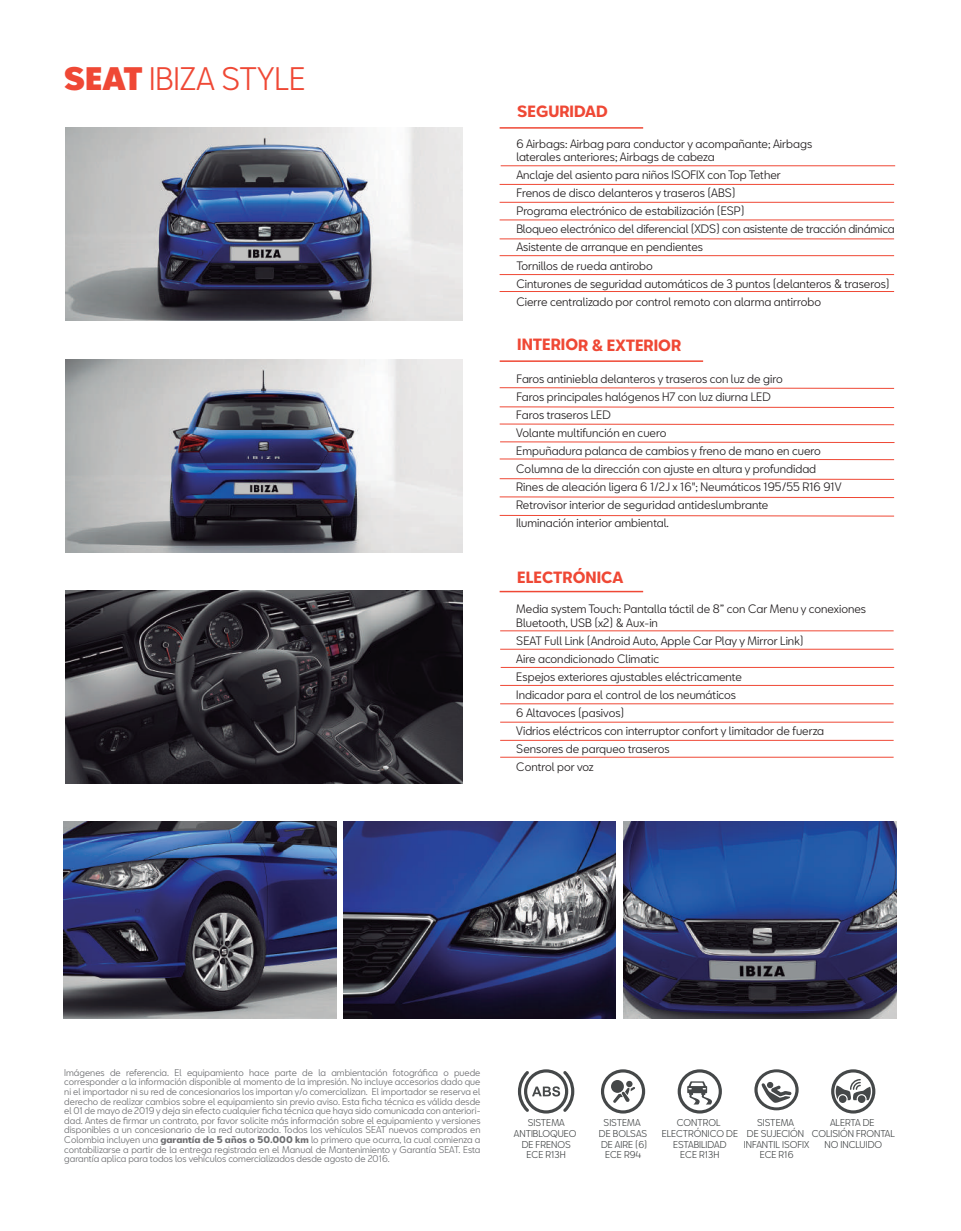
<style>
.page{position:relative;width:961px;height:1231px;background:#fff}
.page>*{position:absolute;margin:0;border:0;box-sizing:border-box;transform-origin:0 0}
.t1{font:30px "SEATBCN";color:#ef4835}
.t2{font:700 15px "SEATBCN";color:#ef4835}
.t3{font:11.25px/18px "SEATBCN";color:#231f20}
.t4{font:9.15px/10.6px "SEATBCN";color:#454849;text-align:center}
.t5{font:9px/9.6px "SEATBCN";color:#6c6d70;text-align:justify}
.s1{font-weight:900}
.s2{font-weight:700}
</style>
<div class="page">
<hr style="left:500px;top:165px;width:395px;height:1px;background:#ef4835">
<hr style="left:499px;top:184px;width:395px;height:1px;background:#ef4835">
<hr style="left:499px;top:202px;width:395px;height:1px;background:#ef4835">
<hr style="left:499px;top:220px;width:395px;height:1px;background:#ef4835">
<hr style="left:499px;top:239px;width:395px;height:1px;background:#ef4835">
<hr style="left:499px;top:255px;width:395px;height:1px;background:#ef4835">
<hr style="left:499px;top:274px;width:395px;height:1px;background:#ef4835">
<hr style="left:499px;top:291px;width:395px;height:1px;background:#ef4835">
<hr style="left:499px;top:127px;width:144px;height:2px;background:#ef4835">
<svg style="left:499px;top:387px;width:395px;height:2px"></svg>
<svg style="left:499px;top:406px;width:395px;height:2px"></svg>
<svg style="left:499px;top:423px;width:395px;height:2px"></svg>
<svg style="left:499px;top:458px;width:395px;height:2px"></svg>
<svg style="left:500px;top:441px;width:394px;height:2px"></svg>
<svg style="left:499px;top:478px;width:395px;height:2px"></svg>
<svg style="left:499px;top:496px;width:395px;height:2px"></svg>
<svg style="left:499px;top:515px;width:395px;height:1px"></svg>
<hr style="left:499px;top:360px;width:204px;height:2px;background:#ef4835">
<hr style="left:499px;top:591px;width:144px;height:1px;background:#ef4835">
<hr style="left:500px;top:630px;width:393px;height:1px;background:#ef4835">
<hr style="left:500px;top:649px;width:393px;height:1px;background:#ef4835">
<hr style="left:500px;top:667px;width:394px;height:1px;background:#ef4835">
<hr style="left:500px;top:685px;width:393px;height:1px;background:#ef4835">
<hr style="left:500px;top:703px;width:393px;height:1px;background:#ef4835">
<hr style="left:500px;top:722px;width:393px;height:1px;background:#ef4835">
<hr style="left:500px;top:740px;width:393px;height:1px;background:#ef4835">
<hr style="left:500px;top:757px;width:393px;height:1px;background:#ef4835">
<img style="left:65px;top:590px;width:397px;height:193px">
<img style="left:65px;top:359px;width:397px;height:193px">
<img style="left:65px;top:128px;width:397px;height:193px">
<img style="left:64px;top:821px;width:272px;height:197px">
<img style="left:343px;top:821px;width:272px;height:197px">
<img style="left:624px;top:821px;width:272px;height:197px">
<svg style="left:518px;top:1069px;width:56px;height:44px"></svg>
<svg style="left:677px;top:1069px;width:45px;height:44px"></svg>
<svg style="left:754px;top:1069px;width:44px;height:41px"></svg>
<svg style="left:831px;top:1069px;width:44px;height:44px"></svg>
<svg style="left:601px;top:1069px;width:44px;height:44px"></svg>
<h1 class="t1" style="left:64px;top:52px;width:243px"><span class="s1">SEAT</span> IBIZA STYLE</h1>
<h2 class="t2" style="left:517px;top:103px;width:92px">SEGURIDAD</h2>
<p class="t3" style="left:516px;top:137px;width:297px;line-height:13.5px">6 Airbags: Airbag para conductor y acompañante; Airbags laterales anteriores; Airbags de cabeza</p>
<p class="t3" style="left:516px;top:166px;width:380px">Anclaje del asiento para niños ISOFIX con Top Tether<br>Frenos de disco delanteros y traseros (ABS)<br>Programa electrónico de estabilización (ESP)<br>Bloqueo electrónico del diferencial (XDS) con asistente de tracción dinámica Asistente de arranque en pendientes<br>Tornillos de rueda antirobo<br>Cinturones de seguridad automáticos de 3 puntos (delanteros &amp; traseros)<br>Cierre centralizado por control remoto con alarma antirrobo</p>
<h2 class="t2" style="left:517px;top:336px;width:165px">INTERIOR &amp; EXTERIOR</h2>
<p class="t3" style="left:516px;top:369px;width:327px">Faros antiniebla delanteros y traseros con luz de giro<br>Faros principales halógenos H7 con luz diurna LED<br>Faros traseros LED<br>Volante multifunción en cuero<br>Empuñadura palanca de cambios y freno de mano en cuero Columna de la dirección con ajuste en altura y profundidad Rines de aleación ligera 6 1/2J x 16"; Neumáticos 195/55 R16 91V Retrovisor interior de seguridad antideslumbrante<br>Iluminación interior ambiental.</p>
<h2 class="t2" style="left:517px;top:569px;width:108px">ELECTRÓNICA</h2>
<p class="t3" style="left:516px;top:602px;width:351px;line-height:13.5px">Media system Touch: Pantalla táctil de 8” con Car Menu y conexiones<br>Bluetooth, USB (x2) &amp; Aux-in</p>
<p class="t3" style="left:516px;top:631px;width:309px">SEAT Full Link (Android Auto, Apple Car Play y Mirror Link)<br>Aire acondicionado Climatic<br>Espejos exteriores ajustables eléctricamente<br>Indicador para el control de los neumáticos<br>6 Altavoces (pasivos)<br>Vidrios eléctricos con interruptor confort y limitador de fuerza Sensores de parqueo traseros<br>Control por voz</p>
<p class="t5" style="left:64px;top:1067px;width:418px">Imágenes de referencia. El equipamiento hace parte de la ambientación fotográfica o puede corresponder a la información disponible al momento de la impresión. No incluye accesorios dado que ni el importador ni su red de concesionarios los importan y/o comercializan. El importador se reserva el derecho de realizar cambios sobre el equipamiento sin previo aviso. Esta ficha técnica es válida desde el 01 de mayo de 2019 y deja sin efecto cualquier ficha técnica que haya sido comunicada con anteriori&shy;dad. Antes de firmar un contrato, por favor solicite más información sobre el equipamiento y versiones disponibles a un concesionario de la red autorizada. Todos los vehículos SEAT nuevos comprados en Colombia incluyen una <span class="s2">garantía de 5 años o 50.000 km</span> lo primero que ocurra, la cual comienza a contabilizarse a partir de la entrega registrada en el Manual de Mantenimiento y Garantía SEAT. Esta garantía aplica para todos los vehículos comercializados desde agosto de 2016.</p>
<p class="t4" style="left:514px;top:1117px;width:64px">SISTEMA<br>ANTIBLOQUEO<br>DE FRENOS<br>ECE R13H</p>
<p class="t4" style="left:661px;top:1117px;width:78px">CONTROL<br>ELECTRÓNICO DE<br>ESTABILIDAD<br>ECE R13H</p>
<p class="t4" style="left:811px;top:1117px;width:85px">ALERTA DE<br>COLISIÓN FRONTAL<br>NO INCLUIDO</p>
<p class="t4" style="left:744px;top:1117px;width:67px">SISTEMA<br>DE SUJECIÓN<br>INFANTIL ISOFIX<br>ECE R16</p>
<p class="t4" style="left:599px;top:1117px;width:50px">SISTEMA<br>DE BOLSAS<br>DE AIRE (6)<br>ECE R94</p>
</div>
